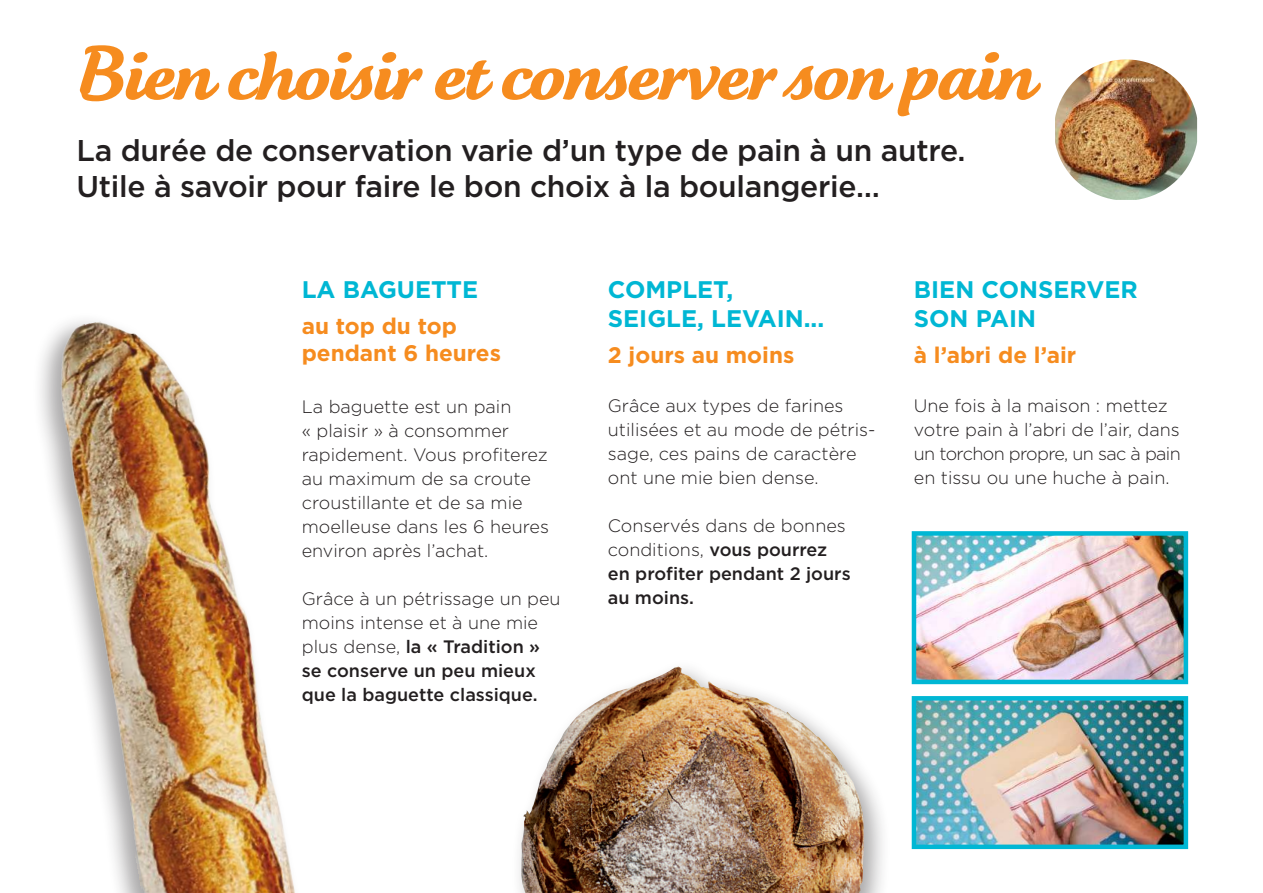
<style>
.page{position:relative;width:1263px;height:893px;background:#fff}
.page>*{position:absolute;margin:0;border:0;box-sizing:border-box;transform-origin:0 0}
.t1{font:700 75px "Bolognese";letter-spacing:-.01em;color:#f68c1f}
.t2{font:500 30px/36px "Gotham";letter-spacing:-.01em;color:#231f20}
.t3{font:700 24px/28.8px "Gotham";color:#00b7d4}
.t4{font:700 22.5px/27px "Gotham";color:#f68c1f}
.t5{font:300 18px/24px "Gotham";color:#231f20}
.t6{font:500 18px/24px "Gotham";color:#231f20}
.s1{font-weight:300}
</style>
<div class="page">
<img style="left:917px;top:536px;width:266px;height:143px">
<div style="left:912px;top:531px;width:276px;height:153px;border:4px solid #00b7d4"></div>
<img style="left:917px;top:701px;width:266px;height:143px">
<div style="left:912px;top:696px;width:276px;height:153px;border:4px solid #00b7d4"></div>
<img style="left:1055px;top:59px;width:142px;height:141px">
<img style="left:42px;top:320px;width:253px;height:573px">
<div style="left:511px;top:658px;width:380px;height:235px;background:#231f20;opacity:.4"></div>
<img style="left:521px;top:667px;width:343px;height:226px">
<h1 class="t1" style="left:77px;top:32px;width:959px">Bien choisir et conserver son pain</h1>
<h2 class="t2" style="left:77px;top:132px;width:891px">La durée de conservation varie d’un type de pain à un autre.<br>Utile à savoir pour faire le bon choix à la boulangerie…</h2>
<h3 class="t3" style="left:302px;top:275px;width:178px">LA BAGUETTE</h3>
<p class="t4" style="left:302px;top:312px;width:201px">au top du top pendant 6 heures</p>
<p class="t5" style="left:302px;top:394px;width:249px">La baguette est un pain<br>« plaisir » à consommer rapidement. Vous profiterez au maximum de sa croute croustillante et de sa mie moelleuse dans les 6 heures environ après l’achat.</p>
<p class="t6" style="left:302px;top:586px;width:260px"><span class="s1">Grâce à un pétrissage un peu moins intense et à une mie plus dense,</span> la « Tradition » se conserve un peu mieux que la baguette classique.</p>
<h3 class="t3" style="left:608px;top:275px;width:218px">COMPLET,<br>SEIGLE, LEVAIN...</h3>
<p class="t4" style="left:608px;top:340px;width:188px">2 jours au moins</p>
<p class="t5" style="left:608px;top:394px;width:269px">Grâce aux types de farines utilisées et au mode de pétris&shy;sage, ces pains de caractère ont une mie bien dense.</p>
<p class="t6" style="left:608px;top:514px;width:244px"><span class="s1">Conservés dans de bonnes conditions,</span> vous pourrez en profiter pendant 2 jours au moins.</p>
<h3 class="t3" style="left:914px;top:275px;width:225px">BIEN CONSERVER<br>SON PAIN</h3>
<p class="t4" style="left:914px;top:340px;width:164px">à l’abri de l’air</p>
<p class="t5" style="left:914px;top:394px;width:268px">Une fois à la maison : mettez votre pain à l’abri de l’air, dans un torchon propre, un sac à pain en tissu ou une huche à pain.</p>
</div>
